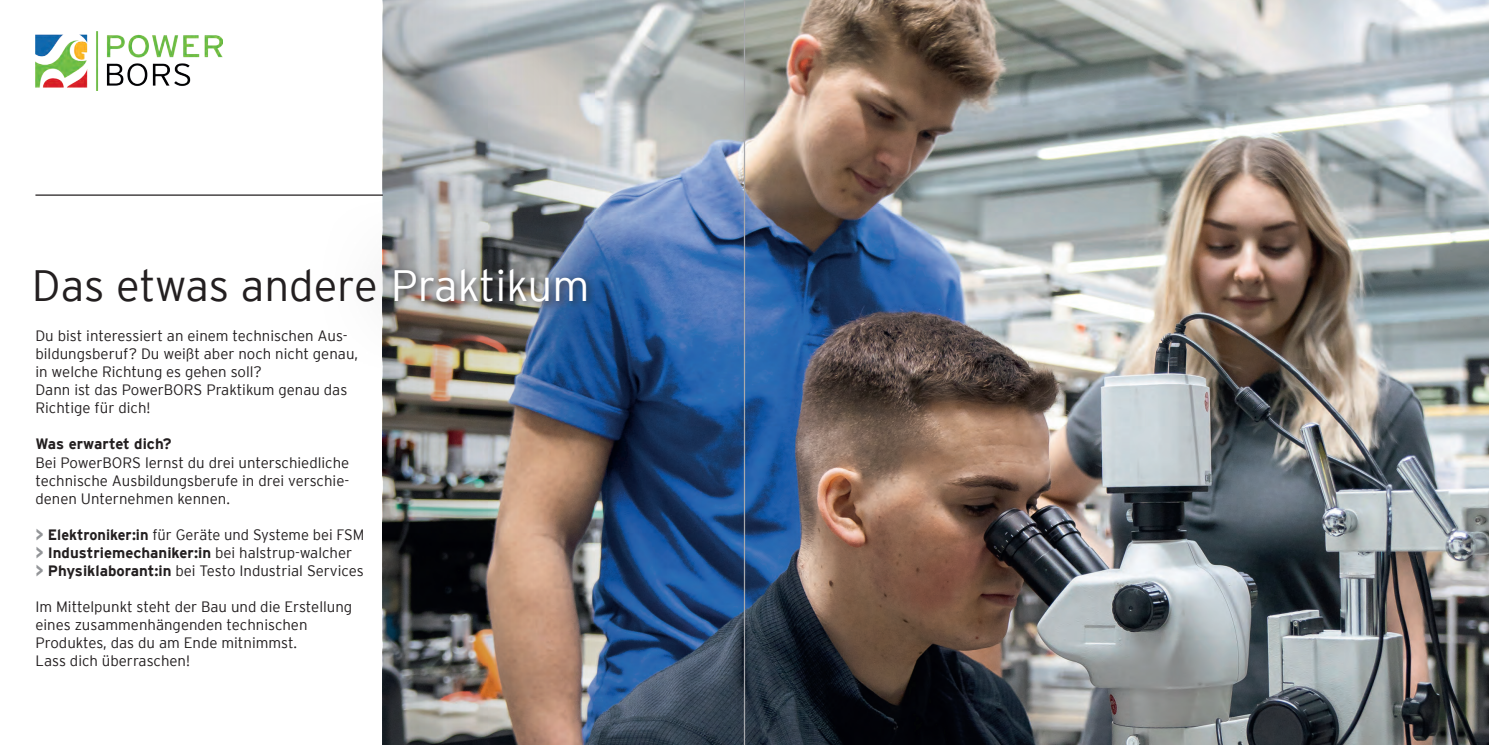
<style>
.page{position:relative;width:1489px;height:745px;background:#fff}
.page>*{position:absolute;margin:0;border:0;box-sizing:border-box;transform-origin:0 0}
.t1{font:300 43.75px "Interstate";color:#231f20}
.t2{font:300 15px/18px "Interstate";color:#231f20}
.t3{font:700 15px "Interstate";color:#231f20}
.s1{color:#fff}
.s2{font-weight:700;font-size:18.75px;color:#939598}
.s3{font-weight:700}
</style>
<div class="page">
<img style="left:745px;top:0;width:743px;height:744px">
<img style="left:383px;top:0;width:360px;height:744px">
<img style="left:35px;top:32px;width:187px;height:58px">
<img style="left:382px;top:197px;width:273px;height:180px">
<hr style="left:35px;top:194px;width:348px;height:2px;background:#231f20">
<hr style="left:743px;top:0;width:2px;height:744px;background:#a8a9ad">
<h1 class="t1" style="left:32px;top:261px;width:559px">Das etwas andere <span class="s1">Praktikum</span></h1>
<p class="t2" style="left:35px;top:327px;width:324px">Du bist interessiert an einem technischen Aus&shy;bildungsberuf? Du weißt aber noch nicht genau, in welche Richtung es gehen soll?<br>Dann ist das PowerBORS Praktikum genau das Richtige für dich!</p>
<p class="t3" style="left:35px;top:435px;width:138px">Was erwartet dich?</p>
<p class="t2" style="left:35px;top:453px;width:315px;text-align:justify">Bei PowerBORS lernst du drei unterschiedliche technische Ausbildungsberufe in drei verschie&shy;denen Unternehmen kennen.</p>
<p class="t2" style="left:35px;top:525px;width:330px"><span class="s2">&gt;</span> <span class="s3">Elektroniker:in</span> für Geräte und Systeme bei FSM <span class="s2">&gt;</span> <span class="s3">Industriemechaniker:in</span> bei halstrup-walcher<br><span class="s2">&gt;</span> <span class="s3">Physiklaborant:in</span> bei Testo Industrial Services</p>
<p class="t2" style="left:35px;top:597px;width:318px">Im Mittelpunkt steht der Bau und die Erstellung eines zusammenhängenden technischen Produktes, das du am Ende mitnimmst.<br>Lass dich überraschen!</p>
</div>
